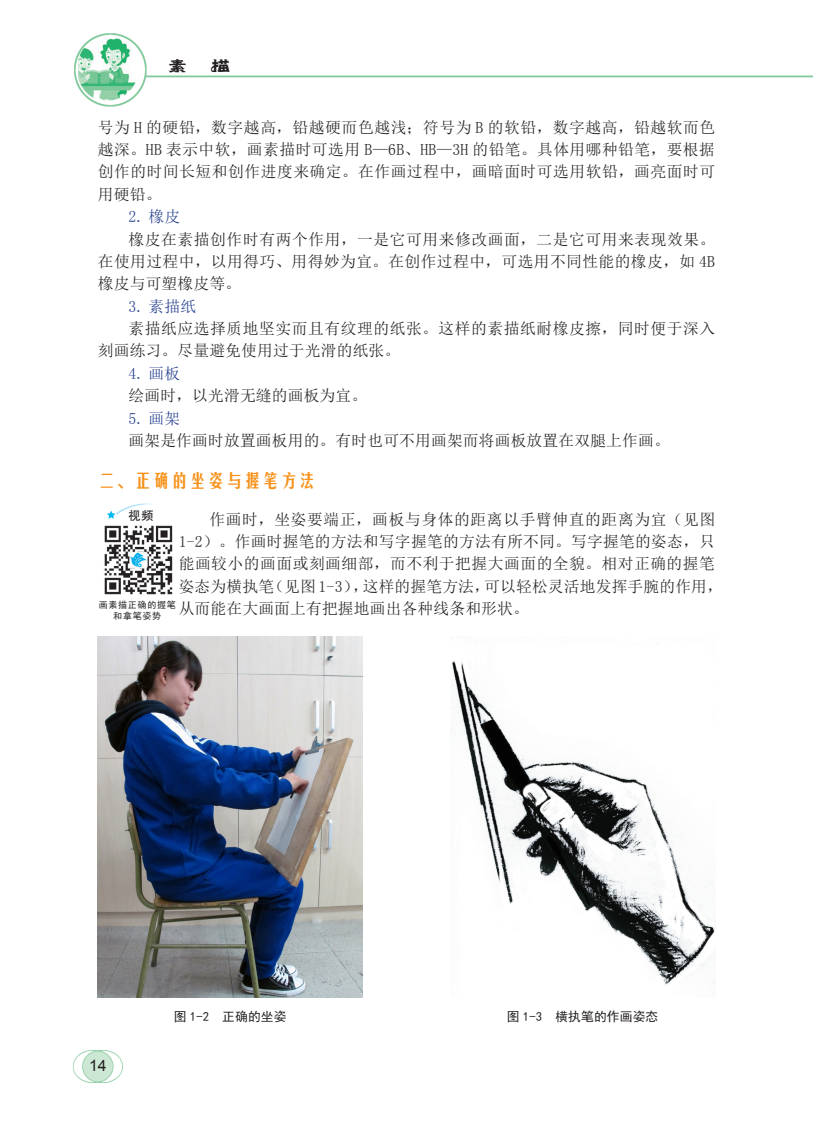
<style>
.page{position:relative;width:813px;height:1132px;background:#fff}
.page>*{position:absolute;margin:0;border:0;box-sizing:border-box;transform-origin:0 0}
.t1{font:21px "H Yh 2 gj";color:#231f20}
.行一{font:18px "FZMHJW GB1 0";letter-spacing:.01em;color:#f7931d}
.正文{font:15.75px/22.4px "Sim Sun";letter-spacing:.025em;color:#231f20;text-align:justify}
.正文-2{font:15.75px "Sim Sun";letter-spacing:.01em;color:#253f8e}
.t2{font:15.75px "Arial";color:#231f20}
.t3{font:12.75px "Sim Hei";letter-spacing:.01em;color:#231f20}
.文中楷体{font:12px "H Yb 1 gj";color:#231f20}
.文中楷体-2{font:9px/10.8px "Sim Hei";letter-spacing:.08em;color:#231f20;text-align:center}
</style>
<div class="page">
<img style="left:73px;top:1050px;width:49px;height:32px">
<img style="left:74px;top:33px;width:735px;height:74px">
<img style="left:98px;top:636px;width:264px;height:361px">
<img style="left:451px;top:643px;width:263px;height:342px">
<svg style="left:107px;top:503px;width:45px;height:15px"></svg>
<img style="left:104px;top:525px;width:69px;height:70px">
<h1 class="t1" style="left:167px;top:55px;width:65px">素 描</h1>
<p class="正文" style="left:98px;top:116px;width:618px">号为 H 的硬铅，数字越高，铅越硬而色越浅；符号为 B 的软铅，数字越高，铅越软而色越深。HB 表示中软，画素描时可选用 B—6B、HB—3H 的铅笔。具体用哪种铅笔，要根据创作的时间长短和创作进度来确定。在作画过程中，画暗面时可选用软铅，画亮面时可用硬铅。</p>
<p class="正文-2" style="left:128px;top:208px;width:53px">2. 橡皮</p>
<p class="正文" style="left:98px;top:228px;width:618px;text-indent:31px">橡皮在素描创作时有两个作用，一是它可用来修改画面，二是它可用来表现效果。在使用过程中，以用得巧、用得妙为宜。在创作过程中，可选用不同性能的橡皮，如 4B橡皮与可塑橡皮等。</p>
<p class="正文-2" style="left:128px;top:298px;width:69px">3. 素描纸</p>
<p class="正文" style="left:98px;top:317px;width:618px;text-indent:31px">素描纸应选择质地坚实而且有纹理的纸张。这样的素描纸耐橡皮擦，同时便于深入刻画练习。尽量避免使用过于光滑的纸张。</p>
<p class="正文-2" style="left:128px;top:365px;width:53px">4. 画板</p>
<p class="正文" style="left:128px;top:384px;width:240px">绘画时，以光滑无缝的画板为宜。</p>
<p class="正文-2" style="left:128px;top:410px;width:53px">5. 画架</p>
<p class="正文" style="left:128px;top:429px;width:542px">画架是作画时放置画板用的。有时也可不用画架而将画板放置在双腿上作画。</p>
<p class="行一" style="left:98px;top:470px;width:219px">二、正确的坐姿与握笔方法</p>
<p class="正文" style="left:179px;top:507px;width:545px;text-align:left;text-indent:31px">作画时，坐姿要端正，画板与身体的距离以手臂伸直的距离为宜（见图1-2）。作画时握笔的方法和写字握笔的方法有所不同。写字握笔的姿态，只能画较小的画面或刻画细部，而不利于把握大画面的全貌。相对正确的握笔姿态为横执笔（见图 1-3），这样的握笔方法，可以轻松灵活地发挥手腕的作用，从而能在大画面上有把握地画出各种线条和形状。</p>
<p class="文中楷体" style="left:129px;top:509px;width:26px">视频</p>
<p class="文中楷体-2" style="left:99px;top:599px;width:79px">画素描正确的握笔和拿笔姿势</p>
<p class="t2" style="left:89px;top:1054px;width:19px">14</p>
<p class="t3" style="left:174px;top:1009px;width:114px">图 1-2 正确的坐姿</p>
<p class="t3" style="left:506px;top:1009px;width:153px">图 1-3 横执笔的作画姿态</p>
</div>
